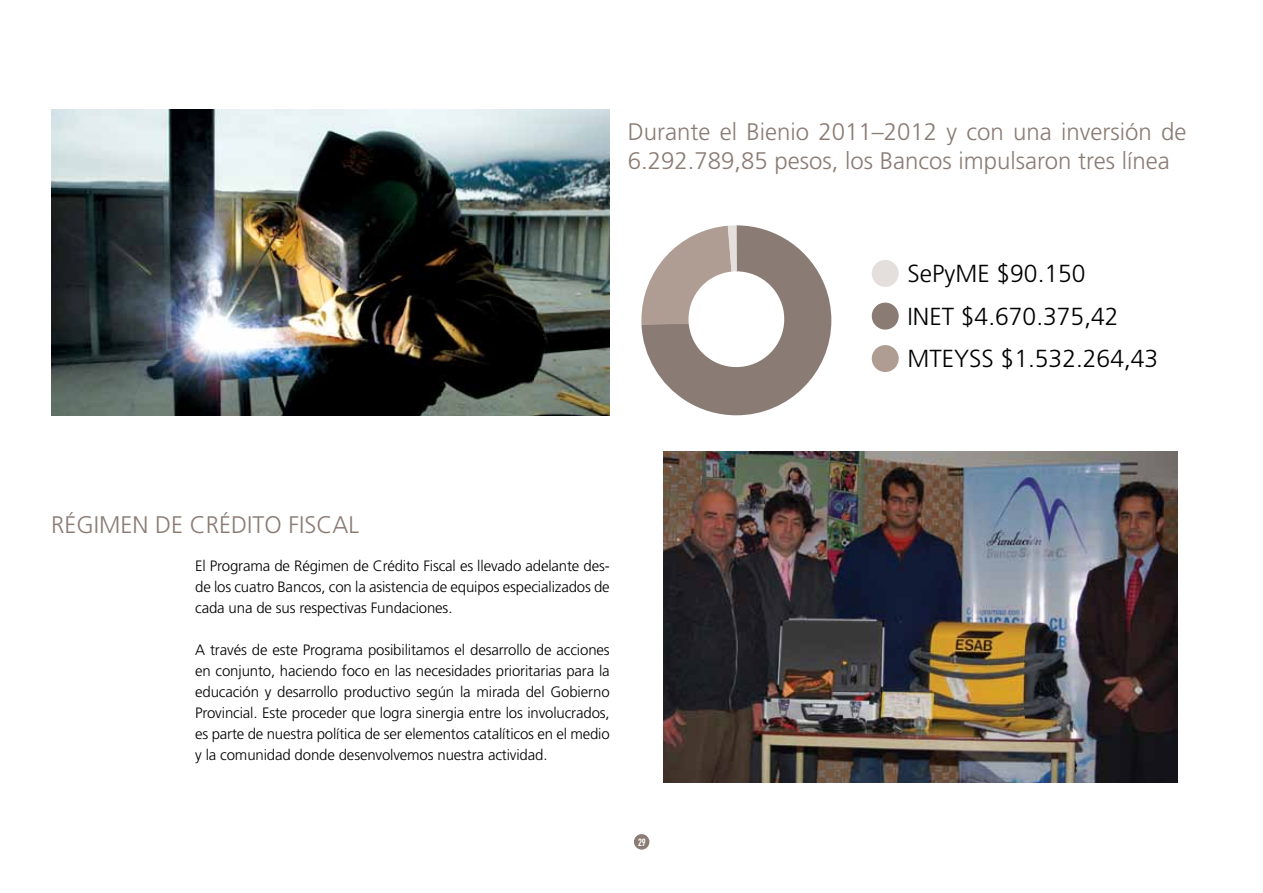
<style>
.page{position:relative;width:1263px;height:893px;background:#fff}
.page>*{position:absolute;margin:0;border:0;box-sizing:border-box;transform-origin:0 0}
.t1{font:300 24.6px/42.3px "Frutiger";color:#000}
.t2{font:300 24px/28.5px "Frutiger";color:#8a7b74}
.t3{font:300 15px/21px "Frutiger LT Std";letter-spacing:-.01em;color:#000;text-align:justify}
.t4{font:10.5px "DIN Engschrift";color:#fff}
</style>
<div class="page">
<div style="left:634px;top:834px;width:15px;height:16px;background:#8a7b74;border-radius:50%"></div>
<img style="left:51px;top:109px;width:559px;height:306px">
<img style="left:663px;top:452px;width:514px;height:330px">
<div style="left:872px;top:260px;width:27px;height:27px;background:#e4dfdd;border-radius:50%"></div>
<div style="left:872px;top:303px;width:27px;height:27px;background:#8a7b74;border-radius:50%"></div>
<div style="left:872px;top:345px;width:27px;height:27px;background:#af9d94;border-radius:50%"></div>
<svg style="left:641px;top:225px;width:190px;height:190px"></svg>
<h2 class="t2" style="left:628px;top:118px;width:560px">Durante el Bienio 2011–2012 y con una inversión de<br>6.292.789,85 pesos, los Bancos impulsaron tres línea</h2>
<h1 class="t1" style="left:907px;top:253px;width:180px">SePyME $90.150<br>INET</h1>
<h1 class="t1" style="left:961px;top:295px;width:159px">$4.670.375,42</h1>
<h1 class="t1" style="left:907px;top:338px;width:36px">MTEYSS</h1>
<h1 class="t1" style="left:1001px;top:338px;width:159px">$1.532.264,43</h1>
<h2 class="t2" style="left:51px;top:511px;width:193px">RÉGIMEN DE CRÉDITO</h2>
<h2 class="t2" style="left:288px;top:511px;width:24px">FISCAL</h2>
<p class="t3" style="left:195px;top:556px;width:416px">El Programa de Régimen de Crédito Fiscal es llevado adelante des&shy;de los cuatro Bancos, con la asistencia de equipos especializados de cada una de sus respectivas Fundaciones.</p>
<p class="t3" style="left:195px;top:640px;width:416px">A través de este Programa posibilitamos el desarrollo de acciones en conjunto, haciendo foco en las necesidades prioritarias para la educación y desarrollo productivo según la mirada del Gobierno Provincial. Este proceder que logra sinergia entre los involucrados, es parte de nuestra política de ser elementos catalíticos en el medio y la comunidad donde desenvolvemos nuestra actividad.</p>
<p class="t4" style="left:638px;top:836px;width:9px">29</p>
</div>
